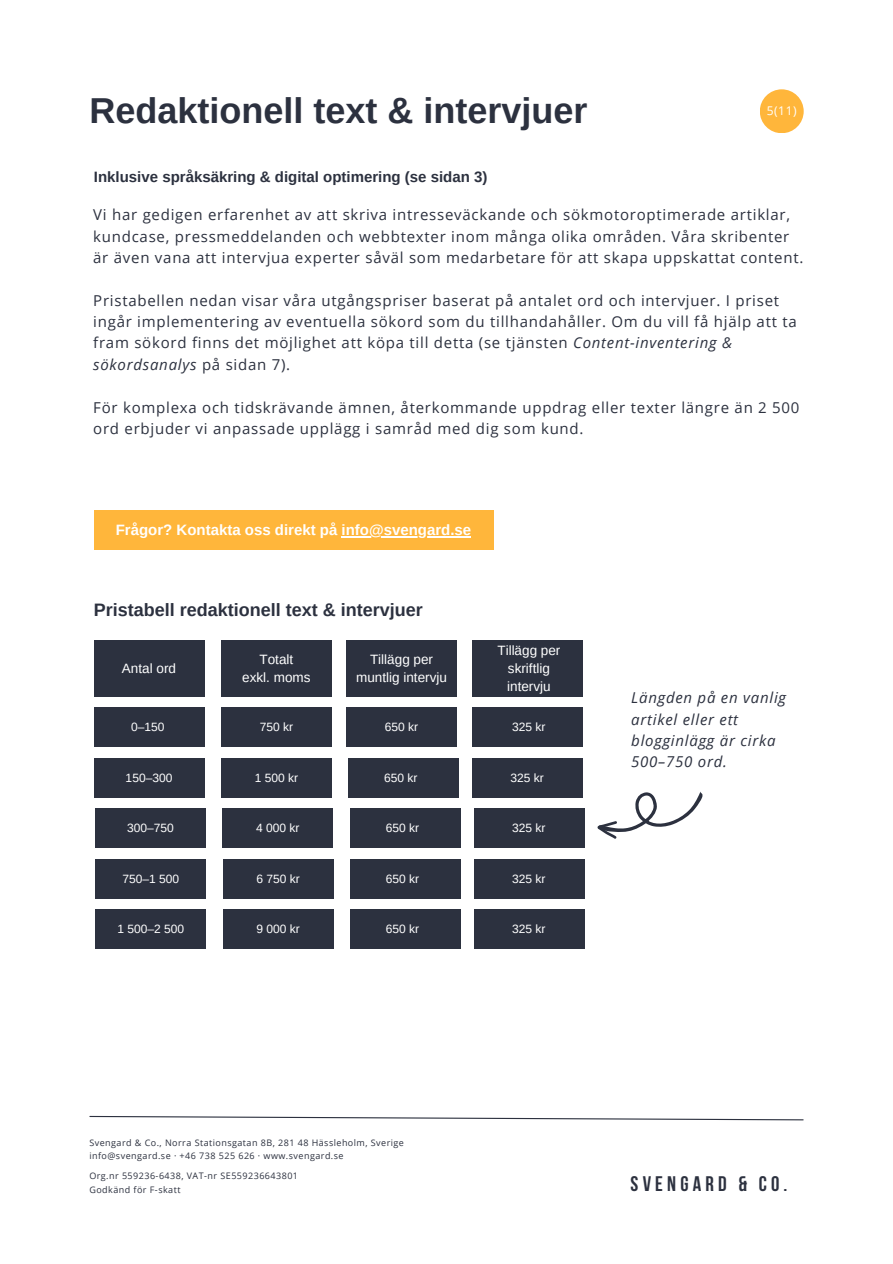
<style>
.page{position:relative;width:893px;height:1264px;background:#fff}
.page>*{position:absolute;margin:0;border:0;box-sizing:border-box;transform-origin:0 0}
.t1{font:700 36px "Arimo";color:#2c313f}
.t2{font:700 21px "Bebas Neue";letter-spacing:.2em;color:#2c313f}
.t3{font:700 18px "Arimo";color:#2c313f}
.t4{font:15px/21.3px "Open Sans";letter-spacing:.05em;color:#2c313f}
.t5{font:italic 15px/21.3px "Open Sans";letter-spacing:.05em;color:#2c313f}
.t6{font:700 15px "Arimo";color:#2c313f}
.t7{font:700 15px "Arimo";color:#fff}
.t8{font:13.5px/18px "Arimo";color:#fff;text-align:center}
.t9{font:12px "Arimo";color:#fff}
.t10{font:12px "Open Sans";color:#fff}
.t11{font:9px "Open Sans";letter-spacing:.05em;color:#2c313f}
.s1{font-style:italic}
</style>
<div class="page">
<svg style="left:89px;top:1115px;width:715px;height:5px"></svg>
<div style="left:759px;top:89px;width:44px;height:44px;background:#ffb63b;border-radius:50%"></div>
<svg style="left:597px;top:791px;width:105px;height:47px"></svg>
<div style="left:94px;top:640px;width:110px;height:56px;background:#2c313f"></div>
<div style="left:221px;top:640px;width:110px;height:56px;background:#2c313f"></div>
<div style="left:346px;top:640px;width:110px;height:56px;background:#2c313f"></div>
<div style="left:472px;top:640px;width:110px;height:56px;background:#2c313f"></div>
<div style="left:94px;top:707px;width:110px;height:39px;background:#2c313f"></div>
<div style="left:221px;top:707px;width:110px;height:39px;background:#2c313f"></div>
<div style="left:346px;top:707px;width:110px;height:39px;background:#2c313f"></div>
<div style="left:472px;top:707px;width:110px;height:39px;background:#2c313f"></div>
<div style="left:94px;top:758px;width:110px;height:39px;background:#2c313f"></div>
<div style="left:221px;top:758px;width:110px;height:39px;background:#2c313f"></div>
<div style="left:348px;top:758px;width:110px;height:39px;background:#2c313f"></div>
<div style="left:472px;top:758px;width:110px;height:39px;background:#2c313f"></div>
<div style="left:95px;top:808px;width:111px;height:40px;background:#2c313f"></div>
<div style="left:223px;top:808px;width:110px;height:40px;background:#2c313f"></div>
<div style="left:350px;top:808px;width:110px;height:40px;background:#2c313f"></div>
<div style="left:474px;top:808px;width:110px;height:40px;background:#2c313f"></div>
<div style="left:96px;top:859px;width:110px;height:39px;background:#2c313f"></div>
<div style="left:223px;top:859px;width:110px;height:39px;background:#2c313f"></div>
<div style="left:350px;top:859px;width:110px;height:39px;background:#2c313f"></div>
<div style="left:474px;top:859px;width:110px;height:39px;background:#2c313f"></div>
<div style="left:96px;top:909px;width:110px;height:39px;background:#2c313f"></div>
<div style="left:223px;top:909px;width:110px;height:39px;background:#2c313f"></div>
<div style="left:350px;top:909px;width:110px;height:39px;background:#2c313f"></div>
<div style="left:474px;top:909px;width:110px;height:39px;background:#2c313f"></div>
<div style="left:94px;top:510px;width:399px;height:39px;background:#ffb63b"></div>
<hr style="left:341px;top:536px;width:130px;height:1px;background:#fff">
<p class="t1" style="left:89px;top:90px;width:499px">Redaktionell text &amp; intervjuer</p>
<p class="t6" style="left:94px;top:169px;width:395px">Inklusive språksäkring &amp; digital optimering (se sidan 3)</p>
<p class="t10" style="left:766px;top:102px;width:32px">5(11)</p>
<p class="t4" style="left:93px;top:204px;width:711px">Vi har gedigen erfarenhet av att skriva intresseväckande och sökmotoroptimerade artiklar, kundcase, pressmeddelanden och webbtexter inom många olika områden. Våra skribenter är även vana att intervjua experter såväl som medarbetare för att skapa uppskattat content.</p>
<p class="t4" style="left:93px;top:289px;width:705px">Pristabellen nedan visar våra utgångspriser baserat på antalet ord och intervjuer. I priset ingår implementering av eventuella sökord som du tillhandahåller. Om du vill få hjälp att ta fram sökord finns det möjlighet att köpa till detta (se tjänsten <span class="s1">Content-inventering &amp; sökordsanalys</span> på sidan 7).</p>
<p class="t4" style="left:93px;top:396px;width:707px">För komplexa och tidskrävande ämnen, återkommande uppdrag eller texter längre än 2 500 ord erbjuder vi anpassade upplägg i samråd med dig som kund.</p>
<p class="t7" style="left:116px;top:521px;width:357px">Frågor? Kontakta oss direkt på info@svengard.se</p>
<p class="t3" style="left:94px;top:599px;width:330px">Pristabell redaktionell text &amp; intervjuer</p>
<p class="t8" style="left:122px;top:659px;width:55px">Antal ord</p>
<p class="t9" style="left:131px;top:720px;width:35px">0–150</p>
<p class="t9" style="left:126px;top:771px;width:48px">150–300</p>
<p class="t8" style="left:259px;top:650px;width:35px">Totalt</p>
<p class="t8" style="left:242px;top:668px;width:70px">exkl. moms</p>
<p class="t9" style="left:260px;top:720px;width:35px">750 kr</p>
<p class="t8" style="left:356px;top:650px;width:92px">Tillägg per muntlig intervju</p>
<p class="t8" style="left:497px;top:641px;width:64px">Tillägg per skriftlig intervju</p>
<p class="t9" style="left:385px;top:720px;width:35px">650 kr</p>
<p class="t9" style="left:512px;top:720px;width:35px">325 kr</p>
<p class="t9" style="left:255px;top:771px;width:45px">1 500 kr</p>
<p class="t9" style="left:384px;top:771px;width:35px">650 kr</p>
<p class="t9" style="left:510px;top:771px;width:35px">325 kr</p>
<p class="t9" style="left:127px;top:821px;width:48px">300–750</p>
<p class="t9" style="left:256px;top:821px;width:45px">4 000 kr</p>
<p class="t9" style="left:386px;top:821px;width:35px">650 kr</p>
<p class="t9" style="left:512px;top:821px;width:35px">325 kr</p>
<p class="t9" style="left:122px;top:872px;width:58px">750–1 500</p>
<p class="t9" style="left:256px;top:872px;width:45px">6 750 kr</p>
<p class="t9" style="left:386px;top:872px;width:35px">650 kr</p>
<p class="t9" style="left:512px;top:872px;width:35px">325 kr</p>
<p class="t9" style="left:117px;top:922px;width:68px">1 500–2 500</p>
<p class="t9" style="left:256px;top:922px;width:45px">9 000 kr</p>
<p class="t9" style="left:386px;top:922px;width:35px">650 kr</p>
<p class="t9" style="left:512px;top:922px;width:35px">325 kr</p>
<p class="t5" style="left:631px;top:686px;width:156px">Längden på en vanlig artikel eller ett blogginlägg är cirka<br>500–750 ord.</p>
<p class="t11" style="left:89px;top:1136px;width:316px">Svengard &amp; Co., Norra Stationsgatan 8B, 281 48 Hässleholm, Sverige</p>
<p class="t11" style="left:89px;top:1149px;width:256px">info@svengard.se · +46 738 525 626 · www.svengard.se</p>
<p class="t11" style="left:89px;top:1169px;width:210px">Org.nr 559236-6438, VAT-nr SE559236643801</p>
<p class="t11" style="left:89px;top:1183px;width:93px">Godkänd för F-skatt</p>
<p class="t2" style="left:630px;top:1175px;width:158px">SVENGARD &amp; CO.</p>
</div>
